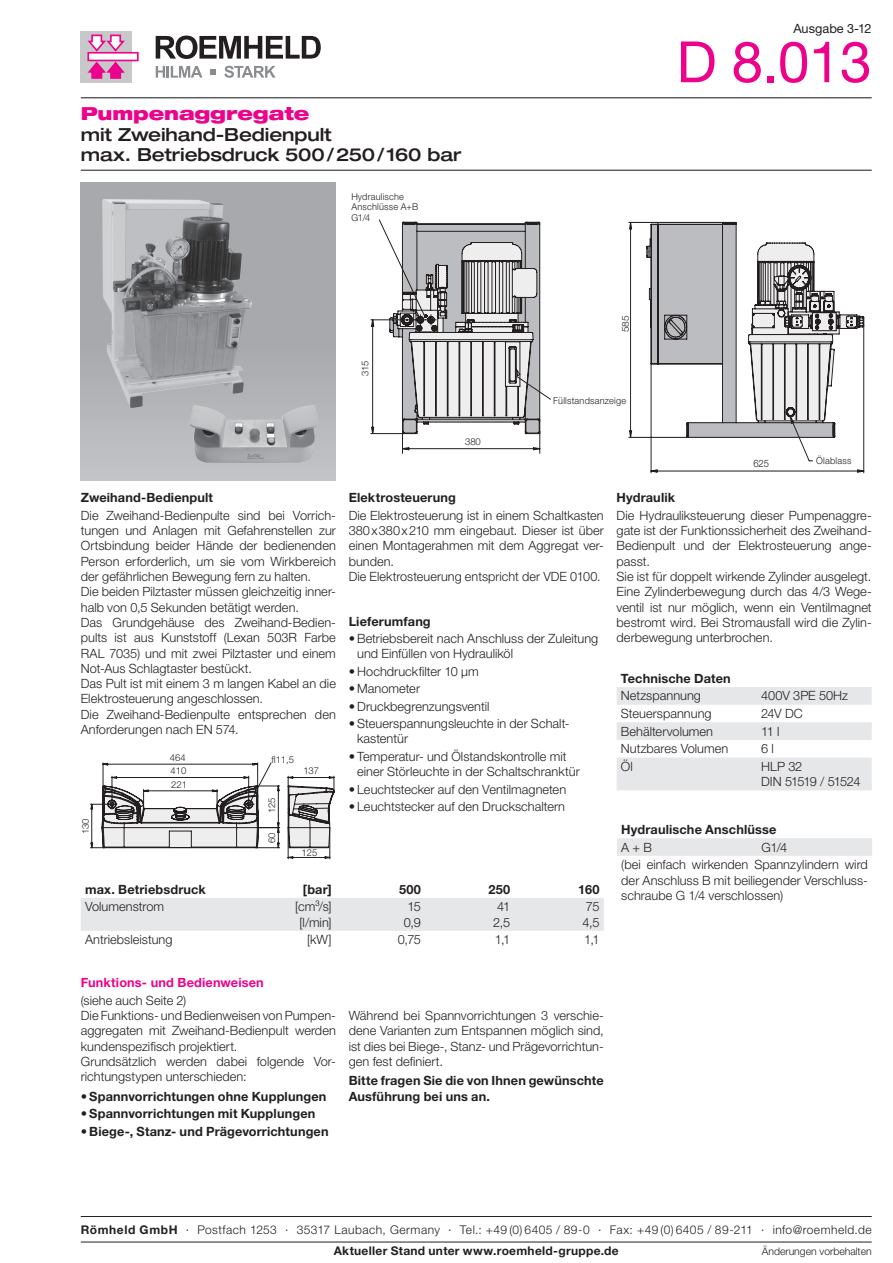
<style>
.page{position:relative;width:893px;height:1263px;background:#fff}
.page>*{position:absolute;margin:0;border:0;box-sizing:border-box;transform-origin:0 0}
.t1{font:57px "Helvetica Neue LT Pro";color:#ed028c}
.t2{font:500 expanded 18px/20.2px "Helvetica Neue LT Pro";letter-spacing:-.005em;color:#231f20}
.t3{font:900 expanded 18px "Helvetica Neue LT Pro";letter-spacing:-.01em;color:#ed028c}
.t4{font:300 12.75px/15.3px "Helvetica Neue LT Pro";letter-spacing:.005em;color:#231f20}
.t5{font:700 12.75px/15.3px "Helvetica Neue LT Pro";letter-spacing:.01em;color:#231f20}
.t6{font:700 12.75px "Helvetica Neue LT Pro";letter-spacing:.01em;color:#ed028c}
.t7{font:300 12.75px/15.3px "Helvetica Neue LT Pro";letter-spacing:-.055em;color:#231f20}
.t8{font:12.75px "Helvetica Neue LT Pro";letter-spacing:.005em;color:#231f20}
.t9{font:300 12px "Helvetica Neue LT Pro";letter-spacing:.035em;color:#231f20}
.t10{font:700 12px "Helvetica Neue LT Pro";letter-spacing:.025em;color:#231f20}
.t11{font:300 10.5px "Helvetica Neue LT Pro";letter-spacing:-.005em;color:#231f20}
.t12{font:300 10.2px "Helvetica Neue";color:#231f20;scale:.93 1}
.t13{font:300 9.45px/10.5px "Helvetica Neue LT Pro";letter-spacing:.02em;color:#231f20}
.t14{font:300 9.45px "Helvetica Neue";color:#231f20}
.t15{font:300 9.45px "Helvetica Neue";color:#231f20;scale:1.08 1}
.s1{font-weight:300}
.s2{font-weight:700}
</style>
<div class="page">
<div style="left:81px;top:31px;width:51px;height:51px;background:#c7c8ca"></div>
<svg style="left:87px;top:52px;width:52px;height:9px"></svg>
<svg style="left:87px;top:34px;width:40px;height:19px"></svg>
<svg style="left:87px;top:60px;width:40px;height:19px"></svg>
<svg style="left:156px;top:36px;width:165px;height:23px"></svg>
<svg style="left:156px;top:66px;width:46px;height:12px"></svg>
<svg style="left:224px;top:66px;width:52px;height:12px"></svg>
<svg style="left:210px;top:69px;width:6px;height:6px"></svg>
<hr style="left:81px;top:170px;width:791px;height:1px;background:#231f20">
<hr style="left:81px;top:97px;width:791px;height:1px;background:#231f20">
<hr style="left:81px;top:1242px;width:791px;height:1px;background:#231f20">
<hr style="left:81px;top:1216px;width:791px;height:1px;background:#231f20">
<div style="left:81px;top:183px;width:255px;height:297px;background:linear-gradient(to bottom,#a1a2a7,#bbbcbf)"></div>
<img style="left:102px;top:199px;width:150px;height:209px">
<div style="left:81px;top:898px;width:523px;height:33px;background:#e6e7e9"></div>
<svg style="left:628px;top:222px;width:236px;height:251px"></svg>
<svg style="left:646px;top:222px;width:218px;height:217px"></svg>
<svg style="left:617px;top:687px;width:255px;height:103px"></svg>
<svg style="left:287px;top:776px;width:47px;height:83px"></svg>
<svg style="left:90px;top:762px;width:190px;height:87px"></svg>
<img style="left:189px;top:405px;width:130px;height:58px">
<svg style="left:370px;top:219px;width:181px;height:235px"></svg>
<div style="left:617px;top:838px;width:255px;height:18px;background:#e6e7e9"></div>
<p class="t8" style="left:793px;top:20px;width:80px">Ausgabe 3-12</p>
<h2 class="t3" style="left:81px;top:102px;width:230px">Pumpenaggregate</h2>
<h2 class="t2" style="left:81px;top:123px;width:382px">mit Zweihand-Bedienpult<br>max. Betriebsdruck 500/250/160 bar</h2>
<p class="t13" style="left:351px;top:191px;width:68px">Hydraulische<br>Anschlüsse A+B<br>G1/4</p>
<p class="t14" style="left:359px;top:376px;width:17px;rotate:-90deg">315</p>
<p class="t14" style="left:465px;top:436px;width:17px">380</p>
<h1 class="t1" style="left:676px;top:27px;width:197px">D 8.013</h1>
<p class="t15" style="left:619px;top:332px;width:17px;rotate:-90deg">585</p>
<p class="t13" style="left:553px;top:395px;width:74px">Füllstandsanzeige</p>
<p class="t12" style="left:753px;top:457px;width:18px">625</p>
<p class="t13" style="left:816px;top:455px;width:37px">Ölablass</p>
<p class="t5" style="left:81px;top:490px;width:134px">Zweihand-Bedienpult</p>
<p class="t4" style="left:81px;top:507px;width:257px">Die Zweihand-Bedienpulte sind bei Vorrich&shy;tungen und Anlagen mit Gefahrenstellen zur Ortsbindung beider Hände der bedienenden Person erforderlich, um sie vom Wirkbereich der gefährlichen Bewegung fern zu halten.<br>Die beiden Pilztaster müssen gleichzeitig inner&shy;halb von 0,5 Sekunden betätigt werden.<br>Das Grundgehäuse des Zweihand-Bedien&shy;pults ist aus Kunststoff (Lexan 503R Farbe RAL 7035) und mit zwei Pilztaster und einem Not-Aus Schlagtaster bestückt.<br>Das Pult ist mit einem 3 m langen Kabel an die Elektrosteuerung angeschlossen.<br>Die Zweihand-Bedienpulte entsprechen den Anforderungen nach EN 574.</p>
<p class="t14" style="left:80px;top:834px;width:17px;rotate:-90deg">130</p>
<p class="t14" style="left:170px;top:752px;width:17px">464</p>
<p class="t14" style="left:171px;top:765px;width:17px">410</p>
<p class="t14" style="left:171px;top:778px;width:17px">221</p>
<p class="t14" style="left:271px;top:754px;width:24px">fl11,5</p>
<p class="t14" style="left:303px;top:765px;width:17px">137</p>
<p class="t14" style="left:266px;top:813px;width:17px;rotate:-90deg">125</p>
<p class="t14" style="left:266px;top:843px;width:12px;rotate:-90deg">60</p>
<p class="t14" style="left:302px;top:847px;width:17px">125</p>
<p class="t5" style="left:349px;top:490px;width:109px">Elektrosteuerung</p>
<p class="t4" style="left:349px;top:507px;width:257px">Die Elektrosteuerung ist in einem Schaltkasten 380x380x210 mm eingebaut. Dieser ist über einen Montagerahmen mit dem Aggregat ver&shy;bunden.<br>Die Elektrosteuerung entspricht der VDE 0100.</p>
<p class="t5" style="left:349px;top:613px;width:84px">Lieferumfang</p>
<p class="t4" style="left:357px;top:631px;width:243px;text-indent:-9px">• Betriebsbereit nach Anschluss der Zuleitung und Einfüllen von Hydrauliköl</p>
<p class="t4" style="left:349px;top:663px;width:131px">• Hochdruckfilter 10 µm</p>
<p class="t4" style="left:349px;top:681px;width:73px">• Manometer</p>
<p class="t4" style="left:349px;top:698px;width:142px">• Druckbegrenzungsventil</p>
<p class="t4" style="left:357px;top:716px;width:214px;text-indent:-9px">• Steuerspannungsleuchte in der Schalt&shy;kastentür</p>
<p class="t4" style="left:357px;top:748px;width:224px;text-indent:-9px">• Temperatur- und Ölstandskontrolle mit einer Störleuchte in der Schaltschranktür</p>
<p class="t4" style="left:349px;top:781px;width:219px">• Leuchtstecker auf den Ventilmagneten</p>
<p class="t4" style="left:349px;top:799px;width:218px">• Leuchtstecker auf den Druckschaltern</p>
<p class="t5" style="left:85px;top:881px;width:122px">max. Betriebsdruck</p>
<p class="t5" style="left:303px;top:881px;width:30px">[bar]</p>
<p class="t5" style="left:399px;top:881px;width:23px">500</p>
<p class="t5" style="left:488px;top:881px;width:23px">250</p>
<p class="t5" style="left:578px;top:881px;width:23px">160</p>
<p class="t4" style="left:85px;top:899px;width:81px">Volumenstrom</p>
<p class="t4" style="left:295px;top:899px;width:38px;text-align:center">[cm³/s] [l/min]</p>
<p class="t4" style="left:404px;top:899px;width:19px;text-align:center">15<br>0,9</p>
<p class="t4" style="left:493px;top:899px;width:19px;text-align:center">41<br>2,5</p>
<p class="t4" style="left:582px;top:899px;width:19px">75<br>4,5</p>
<p class="t4" style="left:85px;top:932px;width:89px">Antriebsleistung</p>
<p class="t4" style="left:307px;top:932px;width:26px">[kW]</p>
<p class="t4" style="left:398px;top:932px;width:25px">0,75</p>
<p class="t4" style="left:495px;top:932px;width:17px">1,1</p>
<p class="t4" style="left:584px;top:932px;width:17px">1,1</p>
<p class="t6" style="left:81px;top:975px;width:185px">Funktions- und Bedienweisen</p>
<p class="t4" style="left:81px;top:992px;width:257px">(siehe auch Seite 2)<br>Die Funktions- und Bedienweisen von Pumpen&shy;aggregaten mit Zweihand-Bedienpult werden kundenspezifisch projektiert.<br>Grundsätzlich werden dabei folgende Vor&shy;richtungstypen unterschieden:</p>
<p class="t5" style="left:81px;top:1088px;width:247px"><span class="s1">•</span> Spannvorrichtungen ohne Kupplungen</p>
<p class="t5" style="left:81px;top:1105px;width:236px"><span class="s1">•</span> Spannvorrichtungen mit Kupplungen</p>
<p class="t5" style="left:81px;top:1123px;width:249px"><span class="s1">•</span> Biege-, Stanz- und Prägevorrichtungen</p>
<p class="t4" style="left:349px;top:1007px;width:257px;text-align:justify">Während bei Spannvorrichtungen 3 verschie&shy;dene Varianten zum Entspannen möglich sind, ist dies bei Biege-, Stanz- und Prägevorrichtun&shy;gen fest definiert.</p>
<p class="t5" style="left:349px;top:1073px;width:257px">Bitte fragen Sie die von Ihnen gewünschte<br>Ausführung bei uns an.</p>
<p class="t5" style="left:617px;top:490px;width:60px">Hydraulik</p>
<p class="t4" style="left:617px;top:507px;width:257px">Die Hydrauliksteuerung dieser Pumpenaggre&shy;gate ist der Funktionssicherheit des Zweihand-Bedienpult und der Elektrosteuerung ange&shy;passt.<br>Sie ist für doppelt wirkende Zylinder ausgelegt.<br>Eine Zylinderbewegung durch das 4/3 Wege&shy;ventil ist nur möglich, wenn ein Ventilmagnet bestromt wird. Bei Stromausfall wird die Zylin&shy;derbewegung unterbrochen.</p>
<p class="t5" style="left:621px;top:670px;width:112px">Technische Daten</p>
<p class="t4" style="left:621px;top:688px;width:82px">Netzspannung</p>
<p class="t4" style="left:761px;top:688px;width:88px">400V 3PE 50Hz</p>
<p class="t4" style="left:621px;top:706px;width:92px">Steuerspannung</p>
<p class="t4" style="left:761px;top:706px;width:43px">24V DC</p>
<p class="t4" style="left:621px;top:723px;width:94px">Behältervolumen</p>
<p class="t4" style="left:761px;top:723px;width:20px">11 l</p>
<p class="t4" style="left:621px;top:741px;width:109px">Nutzbares Volumen</p>
<p class="t4" style="left:761px;top:741px;width:14px">6 l</p>
<p class="t4" style="left:621px;top:758px;width:13px">Öl</p>
<p class="t7" style="left:761px;top:758px;width:101px">HLP 32<br>DIN 51519 / 51524</p>
<p class="t5" style="left:621px;top:821px;width:157px">Hydraulische Anschlüsse</p>
<p class="t4" style="left:621px;top:839px;width:32px">A + B</p>
<p class="t4" style="left:621px;top:838px;width:248px;line-height:17.5px;text-indent:140px">G1/4<br>(bei einfach wirkenden Spannzylindern wird</p>
<p class="t4" style="left:621px;top:872px;width:248px">der Anschluss B mit beiliegender Verschluss&shy;schraube G 1/4 verschlossen)</p>
<p class="t9" style="left:81px;top:1222px;width:792px"><span class="s2">Römheld GmbH</span> · Postfach 1253 · 35317 Laubach, Germany · Tel.: +49 (0) 6405 / 89-0 · Fax: +49 (0) 6405 / 89-211 · info@roemheld.de</p>
<p class="t10" style="left:334px;top:1243px;width:286px">Aktueller Stand unter www.roemheld-gruppe.de</p>
<p class="t11" style="left:762px;top:1244px;width:111px">Änderungen vorbehalten</p>
</div>
